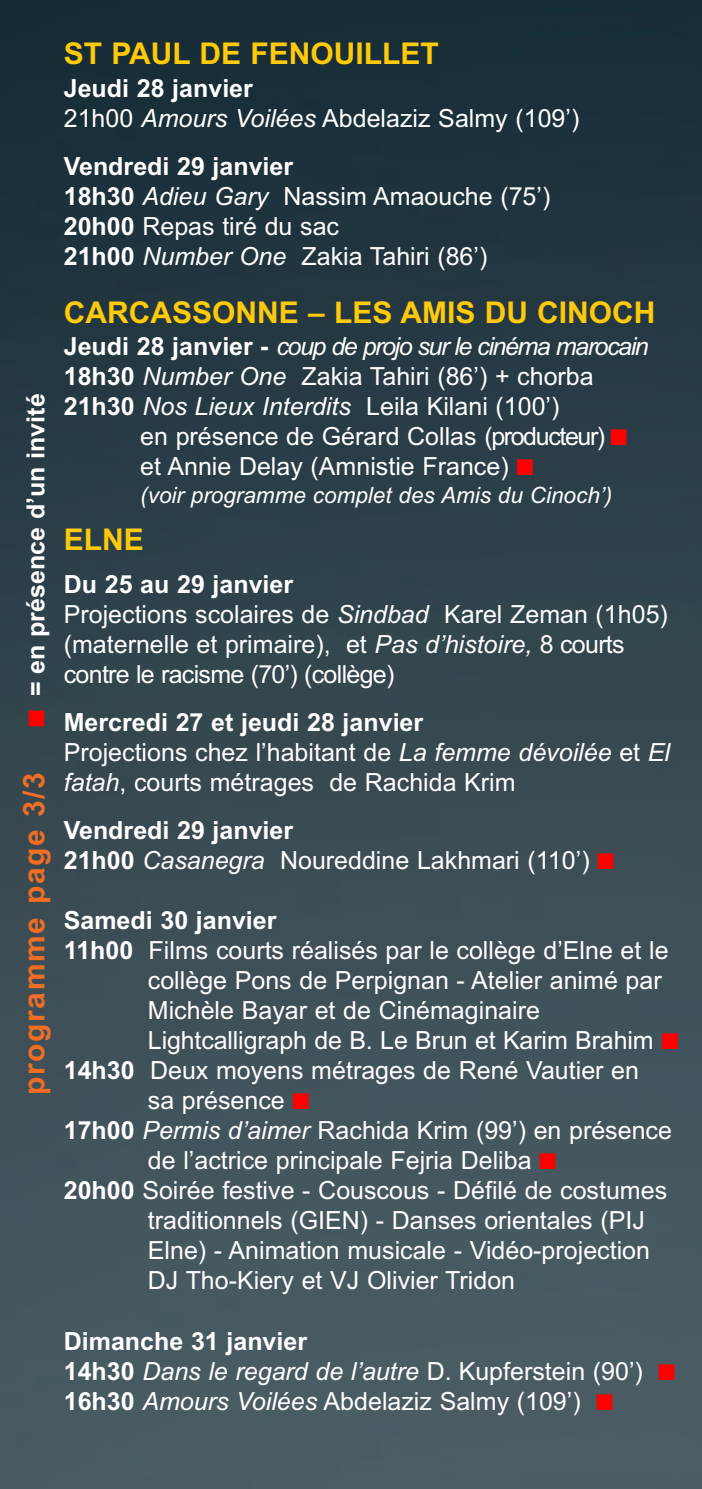
<style>
.page{position:relative;width:702px;height:1489px;background:#fff}
.page>*{position:absolute;margin:0;border:0;box-sizing:border-box;transform-origin:0 0}
.t1{font:700 30px "Arial";color:#feca0a}
.t2{font:700 30px "Arial";letter-spacing:.055em;color:#ef6d24}
.t3{font:25px/30px "Arial";color:#fff}
.t4{font:italic 25px/30px "Arial";letter-spacing:-.055em;color:#fff}
.t5{font:700 25px "Arial";color:#fff}
.t6{font:italic 22.5px "Arial";color:#fff}
.s1{color:#f00}
.s2{font-weight:700}
.s3{font-style:italic}
.s4{font-weight:700;font-style:normal}
.s5{font-style:normal}
</style>
<div class="page">
<img style="left:0;top:0;width:702px;height:1488px">
<p class="t5" style="left:21px;top:726px;width:335px;rotate:-90deg"><span class="s1">■</span> = en présence d’un invité</p>
<p class="t2" style="left:17px;top:1095px;width:325px;rotate:-90deg">programme page 3/3</p>
<p class="t1" style="left:64px;top:36px;width:376px">ST PAUL DE FENOUILLET</p>
<p class="t3" style="left:64px;top:73px;width:517px"><span class="s2">Jeudi 28 janvier<br></span>21h00 <span class="s3">Amours Voilées</span> Abdelaziz Salmy (109’)</p>
<p class="t3" style="left:64px;top:151px;width:488px"><span class="s2">Vendredi 29 janvier<br>18h30</span> <span class="s3">Adieu Gary</span> Nassim Amaouche (75’)<br><span class="s2">20h00</span> Repas tiré du sac<br><span class="s2">21h00</span> <span class="s3">Number One</span> Zakia Tahiri (86’)</p>
<p class="t1" style="left:64px;top:294px;width:593px">CARCASSONNE – LES AMIS DU CINOCH</p>
<p class="t4" style="left:64px;top:331px;width:586px"><span class="s4">Jeudi 28 janvier -</span> coup de projo sur le cinéma marocain<br><span class="s4">18h30</span> Number One <span class="s5">Zakia Tahiri (86’) + chorba<br></span><span class="s4">21h30</span> Nos Lieux Interdits <span class="s5">Leila Kilani (100’)</span></p>
<p class="t3" style="left:140px;top:421px;width:488px">en présence de Gérard Collas (producteur) <span class="s1">■ </span>et Annie Delay (Amnistie France) <span class="s1">■</span></p>
<p class="t6" style="left:140px;top:481px;width:473px">(voir programme complet des Amis du Cinoch’)</p>
<p class="t1" style="left:64px;top:522px;width:82px">ELNE</p>
<p class="t3" style="left:64px;top:569px;width:605px"><span class="s2">Du 25 au 29 janvier<br></span>Projections scolaires de <span class="s3">Sindbad</span> Karel Zeman (1h05) (maternelle et primaire), et <span class="s3">Pas d’histoire,</span> 8 courts contre le racisme (70’) (collège)</p>
<p class="t3" style="left:64px;top:707px;width:607px"><span class="s2">Mercredi 27 et jeudi 28 janvier<br></span>Projections chez l’habitant de <span class="s3">La femme dévoilée</span> et <span class="s3">El fatah</span>, courts métrages de Rachida Krim</p>
<p class="t3" style="left:64px;top:815px;width:552px"><span class="s2">Vendredi 29 janvier<br>21h00</span> <span class="s3">Casanegra</span> Noureddine Lakhmari (110’) <span class="s1">■</span></p>
<p class="t5" style="left:64px;top:905px;width:214px">Samedi 30 janvier</p>
<p class="t3" style="left:64px;top:935px;width:606px"><span class="s2">11h00</span> Films courts réalisés par le collège d’Elne et le</p>
<p class="t3" style="left:148px;top:965px;width:515px">collège Pons de Perpignan - Atelier animé par</p>
<p class="t3" style="left:148px;top:995px;width:393px">Michèle Bayar et de Cinémaginaire</p>
<p class="t3" style="left:148px;top:1025px;width:532px">Lightcalligraph de B. Le Brun et Karim Brahim <span class="s1">■</span></p>
<p class="t3" style="left:64px;top:1055px;width:576px"><span class="s2">14h30</span> Deux moyens métrages de René Vautier en</p>
<p class="t3" style="left:148px;top:1085px;width:163px">sa présence <span class="s1">■</span></p>
<p class="t3" style="left:64px;top:1115px;width:609px"><span class="s2">17h00</span> <span class="s3">Permis d’aimer</span> Rachida Krim (99’) en présence</p>
<p class="t3" style="left:148px;top:1145px;width:410px">de l’actrice principale Fejria Deliba <span class="s1">■</span></p>
<p class="t3" style="left:64px;top:1175px;width:605px"><span class="s2">20h00</span> Soirée festive - Couscous - Défilé de costumes</p>
<p class="t3" style="left:148px;top:1205px;width:498px">traditionnels (GIEN) - Danses orientales (PIJ</p>
<p class="t3" style="left:148px;top:1235px;width:503px">Elne) - Animation musicale - Vidéo-projection</p>
<p class="t3" style="left:148px;top:1265px;width:369px">DJ Tho-Kiery et VJ Olivier Tridon</p>
<p class="t3" style="left:64px;top:1325px;width:613px"><span class="s2">Dimanche 31 janvier<br>14h30</span> <span class="s3">Dans le regard de l’autre</span> D. Kupferstein (90’) <span class="s1">■<br></span><span class="s2">16h30</span> <span class="s3">Amours Voilées</span> Abdelaziz Salmy (109’) <span class="s1">■</span></p>
</div>
